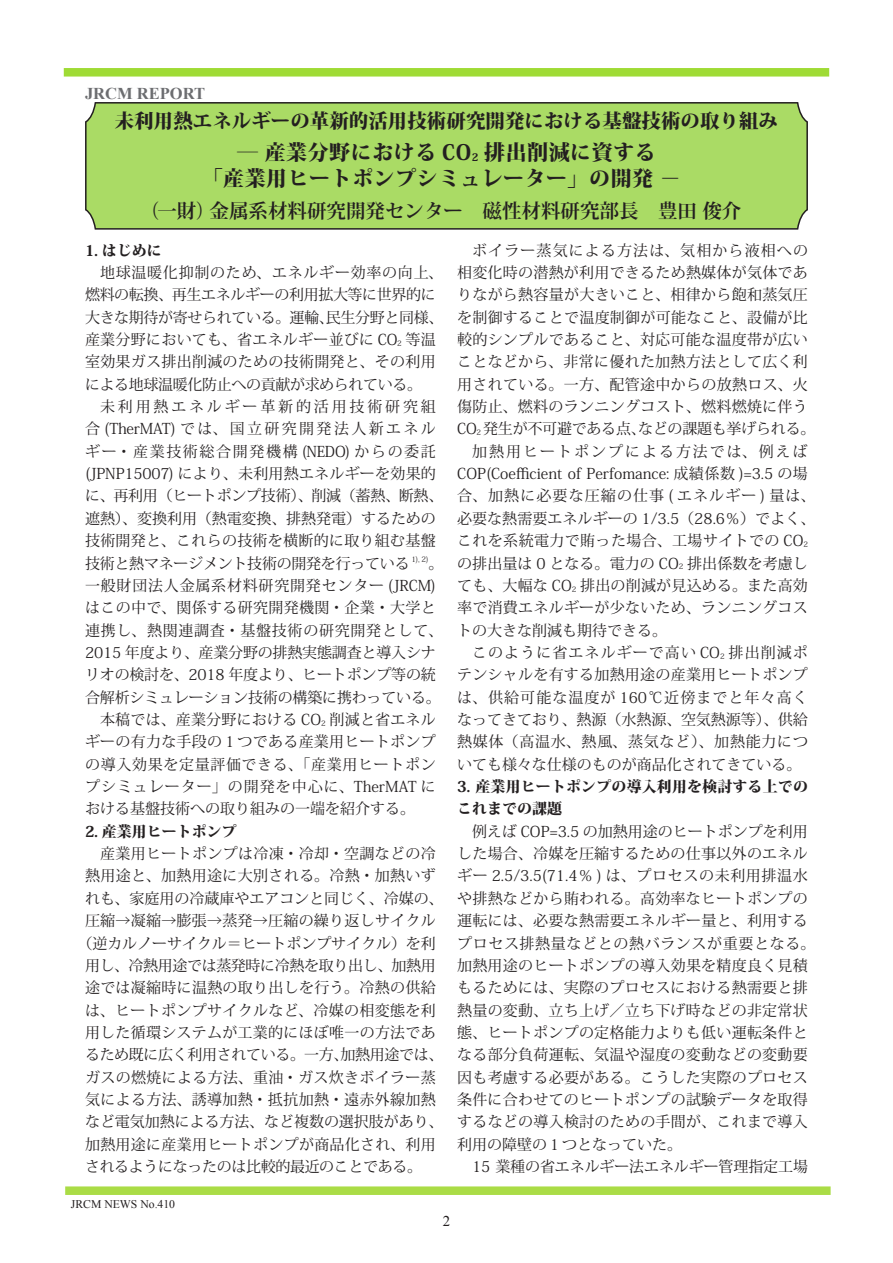
<style>
.page{position:relative;width:893px;height:1263px;background:#fff}
.page>*{position:absolute;margin:0;border:0;box-sizing:border-box;transform-origin:0 0}
.t1{font:800 21px "Koz Min Pro";letter-spacing:.025em;color:#231f20}
.t2{font:800 19.5px "Koz Min Pro";color:#231f20}
.t3{font:700 19.5px "Koz Min Pro";color:#231f20;scale:.75 1}
.t4{font:700 16.5px "Times New Roman";color:#6c6d70}
.t5{font:15px/22.4px "Koz Min Pro";letter-spacing:.02em;color:#231f20}
.t6{font:15px/22.4px "Koz Min Pro";letter-spacing:-.01em;color:#231f20}
.t7{font:15px/22.4px "Koz Min Pro";letter-spacing:-.005em;color:#231f20}
.t8{font:15px/22.4px "Koz Min Pro";letter-spacing:.04em;color:#231f20;text-align:center}
.t9{font:15px "Koz Min Pro";letter-spacing:-.025em;color:#231f20}
.t10{font:800 15px/22.4px "Koz Min Pro";letter-spacing:.01em;color:#231f20}
.t11{font:15px "Koz Min Pro";letter-spacing:-.015em;color:#231f20}
.t12{font:15px "Koz Min Pro";color:#231f20}
.t13{font:15px "Koz Min Pro";letter-spacing:.05em;color:#231f20}
.t14{font:15px "Koz Min Pro";letter-spacing:.075em;color:#231f20}
.t15{font:14.85px "Times New Roman";color:#231f20}
.t16{font:11.7px "Times New Roman";color:#231f20}
.t17{font:800 10.5px "Koz Min Pro";color:#231f20}
.t18{font:7.5px "Koz Min Pro";color:#231f20}
.s1{font-size:15px}
</style>
<div class="page">
<div style="left:85px;top:102px;width:723px;height:128px;background:#aadb65"></div>
<div style="left:64px;top:68px;width:765px;height:9px;background:#9fdb35"></div>
<div style="left:65px;top:1186px;width:766px;height:9px;background:#aadc46"></div>
<p class="t4" style="left:85px;top:81px;width:121px">JRCM REPORT</p>
<p class="t2" style="left:115px;top:106px;width:665px">未利用熱エネルギーの革新的活用技術研究開発における基盤技術の取り組み</p>
<p class="t1" style="left:484px;top:136px;width:173px">排出削減に資する</p>
<p class="t1" style="left:237px;top:136px;width:236px">― 産業分野における CO</p>
<p class="t1" style="left:202px;top:163px;width:481px">「産業用ヒートポンプシミュレーター」の開発－</p>
<p class="t3" style="left:144px;top:197px;width:798px">（一財）金属系材料研究開発センター　磁性材料研究部長　豊田俊介</p>
<p class="t17" style="left:472px;top:149px;width:8px">2</p>
<p class="t10" style="left:85px;top:238px;width:78px">1. はじめに</p>
<p class="t13" style="left:100px;top:262px;width:345px">地球温暖化抑制のため、エネルギー効率の向上、</p>
<p class="t9" style="left:85px;top:284px;width:352px">燃料の転換、再生エネルギーの利用拡大等に世界的に</p>
<p class="t9" style="left:326px;top:306px;width:119px">民生分野と同様、</p>
<p class="t9" style="left:85px;top:306px;width:250px">大きな期待が寄せられている。運輸、</p>
<p class="t5" style="left:85px;top:328px;width:352px">産業分野においても、省エネルギー並びに CO<br>室効果ガス排出削減のための技術開発と、その利用による地球温暖化防止への貢献が求められている。</p>
<p class="t5" style="left:85px;top:395px;width:360px;text-align:center">未利用熱エネルギー革新的活用技術研究組合(TherMAT) では、国立研究開発法人新エネルギー・産業技術総合開発機構 (NEDO) からの委託(JPNP15007) により、未利用熱エネルギーを効果的に、再利用（ヒートポンプ技術）、削減（蓄熱、断熱、遮熱）、変換利用（熱電変換、排熱発電）するための技術開発と、これらの技術を横断的に取り組む基盤</p>
<p class="t18" style="left:411px;top:554px;width:34px"><span class="s1">。</span>(2, (1</p>
<p class="t5" style="left:406px;top:328px;width:32px">等温</p>
<p class="t18" style="left:397px;top:338px;width:6px">2</p>
<p class="t11" style="left:85px;top:552px;width:326px">技術と熱マネージメント技術の開発を行っている</p>
<p class="t6" style="left:85px;top:574px;width:360px">一般財団法人金属系材料研究開発センター (JRCM(はこの中で、関係する研究開発機関・企業・大学と連携し、熱関連調査・基盤技術の研究開発として、<br>2015 年度より、産業分野の排熱実態調査と導入シナリオの検討を、2018 年度より、ヒートポンプ等の統合解析シミュレーション技術の構築に携わっている。</p>
<p class="t5" style="left:330px;top:708px;width:108px">削減と省エネル</p>
<p class="t5" style="left:85px;top:708px;width:352px;text-indent:15px">本稿では、産業分野における CO<br>ギーの有力な手段の１つである産業用ヒートポンプの導入効果を定量評価できる、「産業用ヒートポンプシミュレーター」の開発を中心に、TherMAT における基盤技術への取り組みの一端を紹介する。</p>
<p class="t10" style="left:85px;top:819px;width:153px">2. 産業用ヒートポンプ</p>
<p class="t5" style="left:100px;top:842px;width:337px">産業用ヒートポンプは冷凍・冷却・空調などの冷</p>
<p class="t5" style="left:85px;top:864px;width:352px">熱用途と、加熱用途に大別される。冷熱・加熱いず</p>
<p class="t12" style="left:85px;top:888px;width:360px">れも、家庭用の冷蔵庫やエアコンと同じく、冷媒の、</p>
<p class="t5" style="left:85px;top:909px;width:352px">圧縮→凝縮→膨張→蒸発→圧縮の繰り返しサイクル</p>
<p class="t7" style="left:78px;top:931px;width:360px">（逆カルノーサイクル＝ヒートポンプサイクル）を利</p>
<p class="t9" style="left:85px;top:955px;width:352px">用し、冷熱用途では蒸発時に冷熱を取り出し、加熱用</p>
<p class="t5" style="left:85px;top:976px;width:352px">途では凝縮時に温熱の取り出しを行う。冷熱の供給</p>
<p class="t5" style="left:85px;top:998px;width:352px">は、ヒートポンプサイクルなど、冷媒の相変態を利</p>
<p class="t5" style="left:85px;top:1021px;width:352px">用した循環システムが工業的にほぼ唯一の方法であ</p>
<p class="t5" style="left:340px;top:1043px;width:104px">加熱用途では、</p>
<p class="t18" style="left:321px;top:718px;width:6px">2</p>
<p class="t7" style="left:85px;top:1043px;width:360px">るため既に広く利用されている。一方、<br>ガスの燃焼による方法、重油・ガス炊きボイラー蒸気による方法、誘導加熱・抵抗加熱・遠赤外線加熱など電気加熱による方法、など複数の選択肢があり、加熱用途に産業用ヒートポンプが商品化され、利用されるようになったのは比較的最近のことである。</p>
<p class="t16" style="left:71px;top:1195px;width:106px">JRCM NEWS No.410</p>
<p class="t14" style="left:472px;top:239px;width:337px">ボイラー蒸気による方法は、気相から液相への</p>
<p class="t5" style="left:457px;top:261px;width:352px">相変化時の潜熱が利用できるため熱媒体が気体であ</p>
<p class="t5" style="left:457px;top:283px;width:352px">りながら熱容量が大きいこと、相律から飽和蒸気圧</p>
<p class="t5" style="left:457px;top:305px;width:352px">を制御することで温度制御が可能なこと、設備が比</p>
<p class="t5" style="left:457px;top:328px;width:352px">較的シンプルであること、対応可能な温度帯が広い</p>
<p class="t5" style="left:457px;top:350px;width:352px">ことなどから、非常に優れた加熱方法として広く利</p>
<p class="t5" style="left:457px;top:372px;width:352px">用されている。一方、配管途中からの放熱ロス、火</p>
<p class="t5" style="left:457px;top:395px;width:352px">傷防止、燃料のランニングコスト、燃料燃焼に伴う</p>
<p class="t11" style="left:638px;top:418px;width:179px">などの課題も挙げられる。</p>
<p class="t11" style="left:457px;top:418px;width:190px">CO 発生が不可避である点、</p>
<p class="t18" style="left:477px;top:427px;width:6px">2</p>
<p class="t8" style="left:457px;top:440px;width:360px">加熱用ヒートポンプによる方法では、例えば<br>COP(Coefficient of Perfomance: 成績係数 )=3.5 の場合、加熱に必要な圧縮の仕事 ( エネルギー ) 量は、必要な熱需要エネルギーの 1/3.5（28.6％）でよく、</p>
<p class="t18" style="left:803px;top:539px;width:6px">2</p>
<p class="t5" style="left:687px;top:529px;width:122px;text-indent:-230px">これを系統電力で賄った場合、工場サイトでの CO排出係数を考慮し</p>
<p class="t5" style="left:580px;top:551px;width:229px;text-indent:-123px">の排出量は 0 となる。電力の CO<br>排出の削減が見込める。また高効</p>
<p class="t18" style="left:679px;top:561px;width:6px">2</p>
<p class="t5" style="left:457px;top:574px;width:352px">ても、大幅な CO<br>率で消費エネルギーが少ないため、ランニングコストの大きな削減も期待できる。</p>
<p class="t5" style="left:729px;top:641px;width:81px">排出削減ポ</p>
<p class="t18" style="left:572px;top:584px;width:6px">2</p>
<p class="t5" style="left:457px;top:641px;width:352px;text-indent:15px">このように省エネルギーで高い CO<br>テンシャルを有する加熱用途の産業用ヒートポンプは、供給可能な温度が 160℃近傍までと年々高くなってきており、熱源（水熱源、空気熱源等）、供給熱媒体（高温水、熱風、蒸気など）、加熱能力についても様々な仕様のものが商品化されてきている。</p>
<p class="t10" style="left:457px;top:774px;width:352px">3. 産業用ヒートポンプの導入利用を検討する上でのこれまでの課題</p>
<p class="t5" style="left:457px;top:819px;width:360px;text-indent:15px">例えば COP=3.5 の加熱用途のヒートポンプを利用した場合、冷媒を圧縮するための仕事以外のエネルギー 2.5/3.5(71.4％ は) 、プロセスの未利用排温水や排熱などから賄われる。高効率なヒートポンプの運転には、必要な熱需要エネルギー量と、利用するプロセス排熱量などとの熱バランスが重要となる。加熱用途のヒートポンプの導入効果を精度良く見積もるためには、実際のプロセスにおける熱需要と排熱量の変動、立ち上げ／立ち下げ時などの非定常状態、ヒートポンプの定格能力よりも低い運転条件となる部分負荷運転、気温や湿度の変動などの変動要因も考慮する必要がある。こうした実際のプロセス条件に合わせてのヒートポンプの試験データを取得するなどの導入検討のための手間が、これまで導入利用の障壁の１つとなっていた。</p>
<p class="t6" style="left:472px;top:1155px;width:337px">15 業種の省エネルギー法エネルギー管理指定工場</p>
<p class="t18" style="left:720px;top:651px;width:6px">2</p>
<p class="t15" style="left:443px;top:1211px;width:9px">2</p>
</div>
